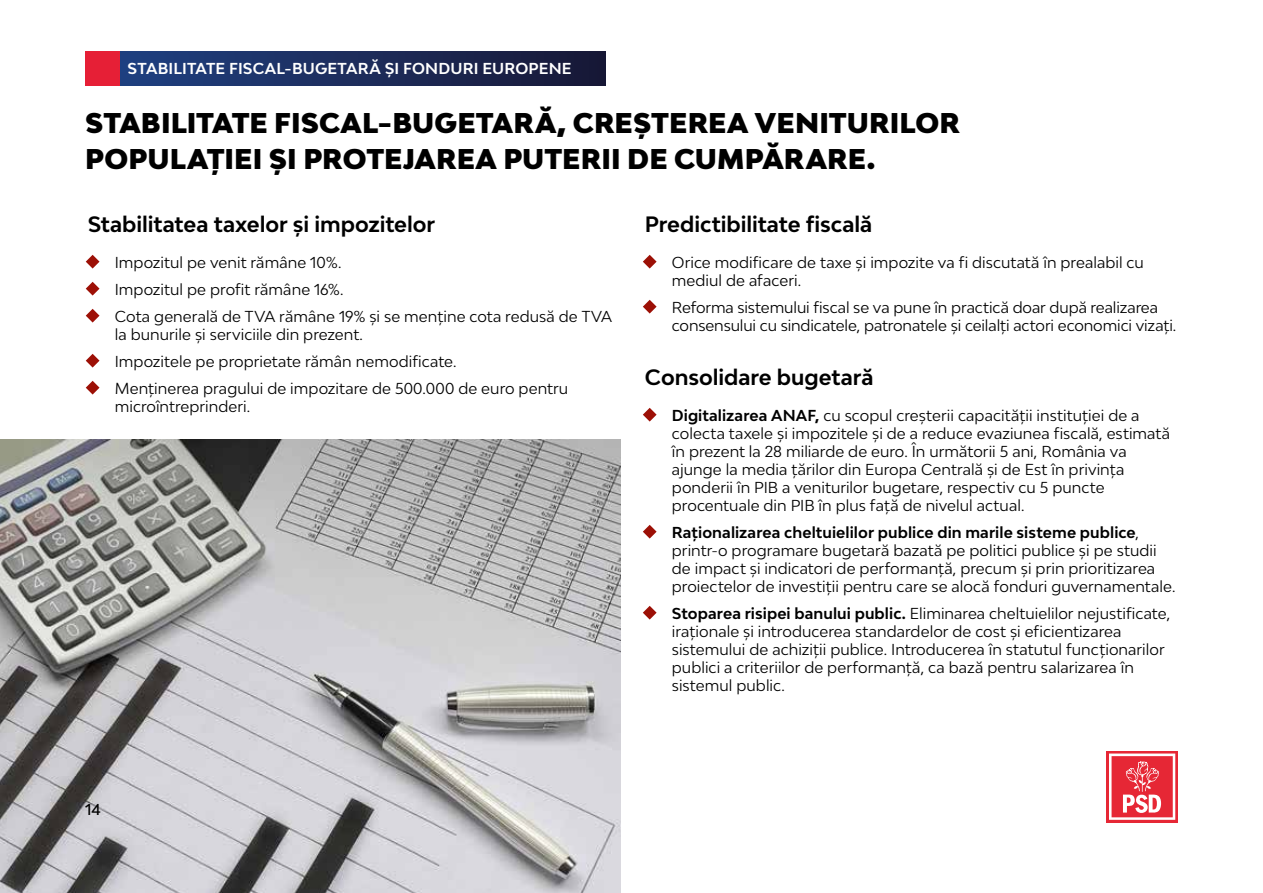
<style>
.page{position:relative;width:1263px;height:893px;background:#fff}
.page>*{position:absolute;margin:0;border:0;box-sizing:border-box;transform-origin:0 0}
.t1{font:900 27px/36px "Bw Modelica";letter-spacing:.005em;color:#000}
.t2{font:700 21px "Bw Modelica";letter-spacing:-.005em;color:#000}
.t3{font:15px/18px "Bw Modelica";letter-spacing:.005em;color:#000}
.t4{font:700 15px "Bw Modelica";letter-spacing:.01em;color:#fff}
.t5{font:500 15px "Bw Modelica";color:#000}
.s1{color:#fff}
.s2{font-weight:700}
</style>
<div class="page">
<img style="left:0;top:439px;width:621px;height:454px">
<div style="left:1106px;top:751px;width:72px;height:71px;background:linear-gradient(to bottom,#e62735,#e62735)"></div>
<svg style="left:1109px;top:753px;width:66px;height:67px"></svg>
<div style="left:119px;top:51px;width:487px;height:34px;background:linear-gradient(to right,#204181,#181835)"></div>
<div style="left:85px;top:51px;width:34px;height:34px;background:#e61f36"></div>
<p class="t4" style="left:128px;top:59px;width:445px">STABILITATE FISCAL-BUGETARĂ ȘI FONDURI EUROPENE</p>
<h1 class="t1" style="left:85px;top:105px;width:876px">STABILITATE FISCAL-BUGETARĂ, CREȘTEREA VENITURILOR<br>POPULAȚIEI ȘI PROTEJAREA PUTERII DE CUMPĂRARE.</h1>
<h2 class="t2" style="left:88px;top:211px;width:349px">Stabilitatea taxelor și impozitelor</h2>
<p class="t3" style="left:85px;top:253px;width:258px"><span class="s1">◆</span> Impozitul pe venit rămâne 10%.</p>
<p class="t3" style="left:85px;top:280px;width:260px"><span class="s1">◆</span> Impozitul pe profit rămâne 16%.</p>
<p class="t3" style="left:115px;top:307px;width:499px;text-indent:-30px"><span class="s1">◆</span> Cota generală de TVA rămâne 19% și se menține cota redusă de TVA la bunurile și serviciile din prezent.</p>
<p class="t3" style="left:85px;top:352px;width:373px"><span class="s1">◆</span> Impozitele pe proprietate rămân nemodificate.</p>
<p class="t3" style="left:115px;top:379px;width:455px;text-indent:-30px"><span class="s1">◆</span> Menținerea pragului de impozitare de 500.000 de euro pentru microîntreprinderi.</p>
<h2 class="t2" style="left:645px;top:211px;width:229px">Predictibilitate fiscală</h2>
<p class="t3" style="left:672px;top:253px;width:474px;text-indent:-30px"><span class="s1">◆</span> Orice modificare de taxe și impozite va fi discutată în prealabil cu mediul de afaceri.</p>
<p class="t3" style="left:672px;top:298px;width:506px;text-indent:-30px"><span class="s1">◆</span> Reforma sistemului fiscal se va pune în practică doar după realizarea consensului cu sindicatele, patronatele și ceilalți actori economici vizați.</p>
<h2 class="t2" style="left:645px;top:364px;width:230px">Consolidare bugetară</h2>
<p class="t3" style="left:672px;top:406px;width:500px;text-indent:-30px"><span class="s1">◆</span> <span class="s2">Digitalizarea ANAF,</span> cu scopul creșterii capacității instituției de a colecta taxele și impozitele și de a reduce evaziunea fiscală, estimată în prezent la 28 miliarde de euro. În următorii 5 ani, România va ajunge la media țărilor din Europa Centrală și de Est în privința ponderii în PIB a veniturilor bugetare, respectiv cu 5 puncte procentuale din PIB în plus față de nivelul actual.</p>
<p class="t3" style="left:672px;top:523px;width:505px;text-indent:-30px"><span class="s1">◆</span> <span class="s2">Raționalizarea cheltuielilor publice din marile sisteme publice</span>, printr-o programare bugetară bazată pe politici publice și pe studii de impact și indicatori de performanță, precum și prin prioritizarea proiectelor de investiții pentru care se alocă fonduri guvernamentale.</p>
<p class="t3" style="left:672px;top:604px;width:500px;text-indent:-30px"><span class="s1">◆</span> <span class="s2">Stoparea risipei banului public.</span> Eliminarea cheltuielilor nejustificate, iraționale și introducerea standardelor de cost și eficientizarea sistemului de achiziții publice. Introducerea în statutul funcționarilor publici a criteriilor de performanță, ca bază pentru salarizarea în sistemul public.</p>
<p class="t5" style="left:85px;top:800px;width:17px">14</p>
</div>
